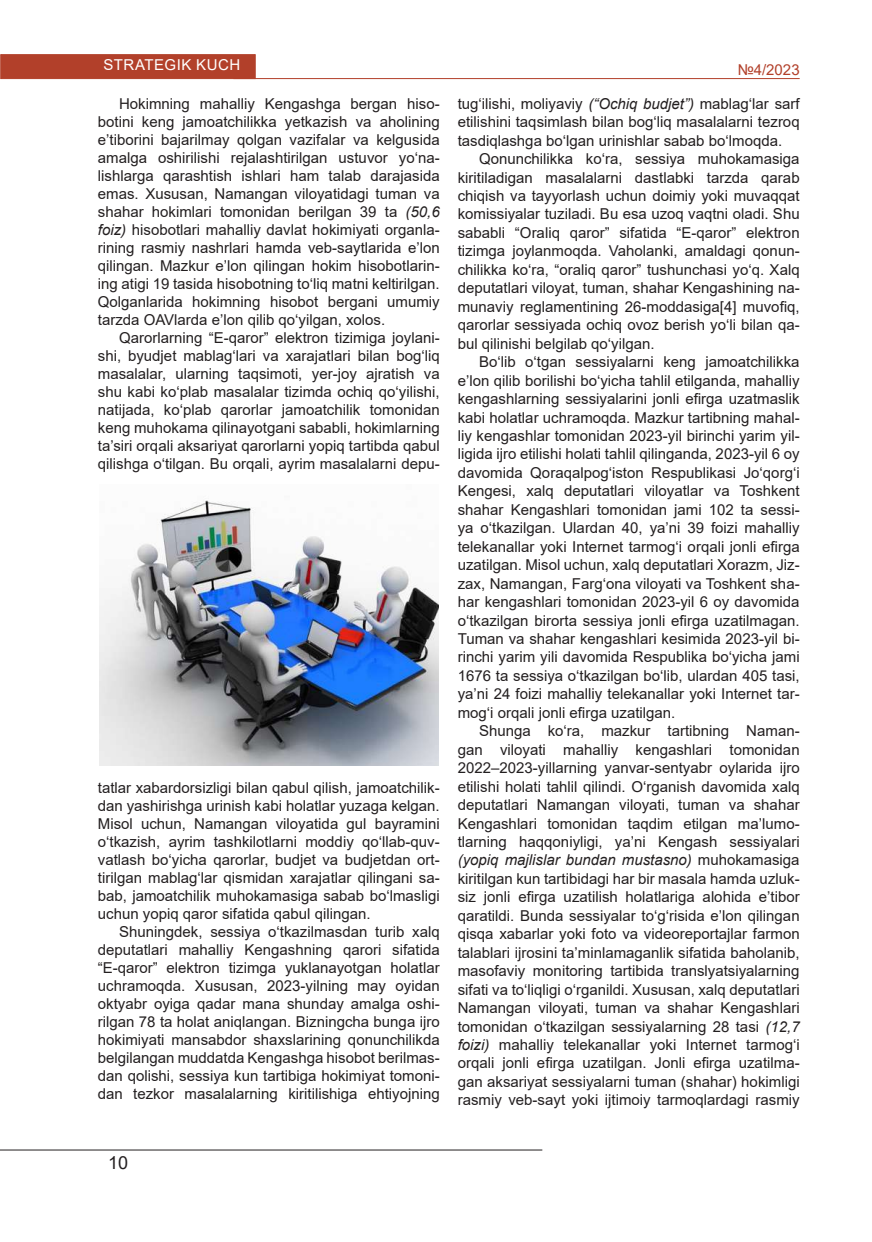
<style>
.page{position:relative;width:872px;height:1242px;background:#fff}
.page>*{position:absolute;margin:0;border:0;box-sizing:border-box;transform-origin:0 0}
.t1{font:18px "Arial";color:#231f20}
.t2{font:15px/18.5px "Arial";color:#231f20;text-align:justify}
.t3{font:15px "Arial";letter-spacing:.035em;color:#fff}
.t4{font:15px "Arial";color:#b2402a}
.s1{font-style:italic}
</style>
<div class="page">
<hr style="left:0;top:1149px;width:542px;height:1px;background:#231f20">
<div style="left:0;top:54px;width:255px;height:25px;background:#b2402a;border:1px solid #b2402a"></div>
<hr style="left:233px;top:78px;width:566px;height:1px;background:#b2402a">
<img style="left:100px;top:500px;width:338px;height:265px">
<p class="t3" style="left:103px;top:54px;width:138px">Strategik kuch</p>
<p class="t2" style="left:98px;top:94px;width:343px;line-height:18px;text-indent:21px">Hokimning mahalliy Kengashga bergan hiso&shy;botini keng jamoatchilikka yetkazish va aholining e’tiborini bajarilmay qolgan vazifalar va kelgusida amalga oshirilishi rejalashtirilgan ustuvor yo‘na&shy;lishlarga qarashtish ishlari ham talab darajasida emas. Xususan, Namangan viloyatidagi tuman va shahar hokimlari tomonidan berilgan 39 ta <span class="s1">(50,6 foiz)</span> hisobotlari mahalliy davlat hokimiyati organla&shy;rining rasmiy nashrlari hamda veb-saytlarida e’lon qilingan. Mazkur e’lon qilingan hokim hisobotlarin&shy;ing atigi 19 tasida hisobotning to‘liq matni keltirilgan.<br>Qolganlarida hokimning hisobot bergani umumiy tarzda OAVlarda e’lon qilib qo‘yilgan, xolos.</p>
<p class="t2" style="left:98px;top:328px;width:343px;line-height:18px;text-indent:21px">Qarorlarning “E-qaror” elektron tizimiga joylani&shy;shi, byudjet mablag‘lari va xarajatlari bilan bog‘liq masalalar, ularning taqsimoti, yer-joy ajratish va shu kabi ko‘plab masalalar tizimda ochiq qo‘yilishi, natijada, ko‘plab qarorlar jamoatchilik tomonidan keng muhokama qilinayotgani sababli, hokimlarning ta’siri orqali aksariyat qarorlarni yopiq tartibda qabul qilishga o‘tilgan. Bu orqali, ayrim masalalarni depu-</p>
<p class="t2" style="left:98px;top:778px;width:343px;line-height:18px">tatlar xabardorsizligi bilan qabul qilish, jamoatchilik&shy;dan yashirishga urinish kabi holatlar yuzaga kelgan.<br>Misol uchun, Namangan viloyatida gul bayramini o‘tkazish, ayrim tashkilotlarni moddiy qo‘llab-quv&shy;vatlash bo‘yicha qarorlar, budjet va budjetdan ort&shy;tirilgan mablag‘lar qismidan xarajatlar qilingani sa&shy;bab, jamoatchilik muhokamasiga sabab bo‘lmasligi uchun yopiq qaror sifatida qabul qilingan.</p>
<p class="t2" style="left:98px;top:922px;width:343px;line-height:18px;text-indent:21px">Shuningdek, sessiya o‘tkazilmasdan turib xalq deputatlari mahalliy Kengashning qarori sifatida “E-qaror” elektron tizimga yuklanayotgan holatlar uchramoqda. Xususan, 2023-yilning may oyidan oktyabr oyiga qadar mana shunday amalga oshi&shy;rilgan 78 ta holat aniqlangan. Bizningcha bunga ijro hokimiyati mansabdor shaxslarining qonunchilikda belgilangan muddatda Kengashga hisobot berilmas&shy;dan qolishi, sessiya kun tartibiga hokimiyat tomoni&shy;dan tezkor masalalarning kiritilishiga ehtiyojning</p>
<p class="t4" style="left:737px;top:60px;width:63px">№4/2023</p>
<p class="t2" style="left:458px;top:94px;width:343px">tug‘ilishi, moliyaviy <span class="s1">(“Ochiq budjet”)</span> mablag‘lar sarf etilishini taqsimlash bilan bog‘liq masalalarni tezroq tasdiqlashga bo‘lgan urinishlar sabab bo‘lmoqda.</p>
<p class="t2" style="left:458px;top:149px;width:343px;text-indent:21px">Qonunchilikka ko‘ra, sessiya muhokamasiga kiritiladigan masalalarni dastlabki tarzda qarab chiqish va tayyorlash uchun doimiy yoki muvaqqat komissiyalar tuziladi. Bu esa uzoq vaqtni oladi. Shu sababli “Oraliq qaror” sifatida “E-qaror” elektron tizimga joylanmoqda. Vaholanki, amaldagi qonun&shy;chilikka ko‘ra, “oraliq qaror” tushunchasi yo‘q. Xalq deputatlari viloyat, tuman, shahar Kengashining na&shy;munaviy reglamentining 26-moddasiga[4] muvofiq, qarorlar sessiyada ochiq ovoz berish yo‘li bilan qa&shy;bul qilinishi belgilab qo‘yilgan.</p>
<p class="t2" style="left:458px;top:352px;width:343px;text-indent:21px">Bo‘lib o‘tgan sessiyalarni keng jamoatchilikka e’lon qilib borilishi bo‘yicha tahlil etilganda, mahalliy kengashlarning sessiyalarini jonli efirga uzatmaslik kabi holatlar uchramoqda. Mazkur tartibning mahal&shy;liy kengashlar tomonidan 2023-yil birinchi yarim yil&shy;ligida ijro etilishi holati tahlil qilinganda, 2023-yil 6 oy davomida Qoraqalpog‘iston Respublikasi Jo‘qorg‘i Kengesi, xalq deputatlari viloyatlar va Toshkent shahar Kengashlari tomonidan jami 102 ta sessi&shy;ya o‘tkazilgan. Ulardan 40, yaʼni 39 foizi mahalliy telekanallar yoki Internet tarmog‘i orqali jonli efirga uzatilgan. Misol uchun, xalq deputatlari Xorazm, Jiz&shy;zax, Namangan, Farg‘ona viloyati va Toshkent sha&shy;har kengashlari tomonidan 2023-yil 6 oy davomida o‘tkazilgan birorta sessiya jonli efirga uzatilmagan.<br>Tuman va shahar kengashlari kesimida 2023-yil bi&shy;rinchi yarim yili davomida Respublika bo‘yicha jami 1676 ta sessiya o‘tkazilgan bo‘lib, ulardan 405 tasi, yaʼni 24 foizi mahalliy telekanallar yoki Internet tar&shy;mog‘i orqali jonli efirga uzatilgan.</p>
<p class="t2" style="left:458px;top:721px;width:343px;text-indent:21px">Shunga ko‘ra, mazkur tartibning Naman&shy;gan viloyati mahalliy kengashlari tomonidan 2022–2023-yillarning yanvar-sentyabr oylarida ijro etilishi holati tahlil qilindi. O‘rganish davomida xalq deputatlari Namangan viloyati, tuman va shahar Kengashlari tomonidan taqdim etilgan ma’lumo&shy;tlarning haqqoniyligi, ya’ni Kengash sessiyalari <span class="s1">(yopiq majlislar bundan mustasno)</span> muhokamasiga kiritilgan kun tartibidagi har bir masala hamda uzluk&shy;siz jonli efirga uzatilish holatlariga alohida e’tibor qaratildi. Bunda sessiyalar to‘g‘risida e’lon qilingan qisqa xabarlar yoki foto va videoreportajlar farmon talablari ijrosini ta’minlamaganlik sifatida baholanib, masofaviy monitoring tartibida translyatsiyalarning sifati va to‘liqligi o‘rganildi. Xususan, xalq deputatlari Namangan viloyati, tuman va shahar Kengashlari tomonidan o‘tkazilgan sessiyalarning 28 tasi <span class="s1">(12,7 foizi)</span> mahalliy telekanallar yoki Internet tarmog‘i orqali jonli efirga uzatilgan. Jonli efirga uzatilma&shy;gan aksariyat sessiyalarni tuman (shahar) hokimligi rasmiy veb-sayt yoki ijtimoiy tarmoqlardagi rasmiy</p>
<p class="t1" style="left:108px;top:1150px;width:22px">10</p>
</div>
